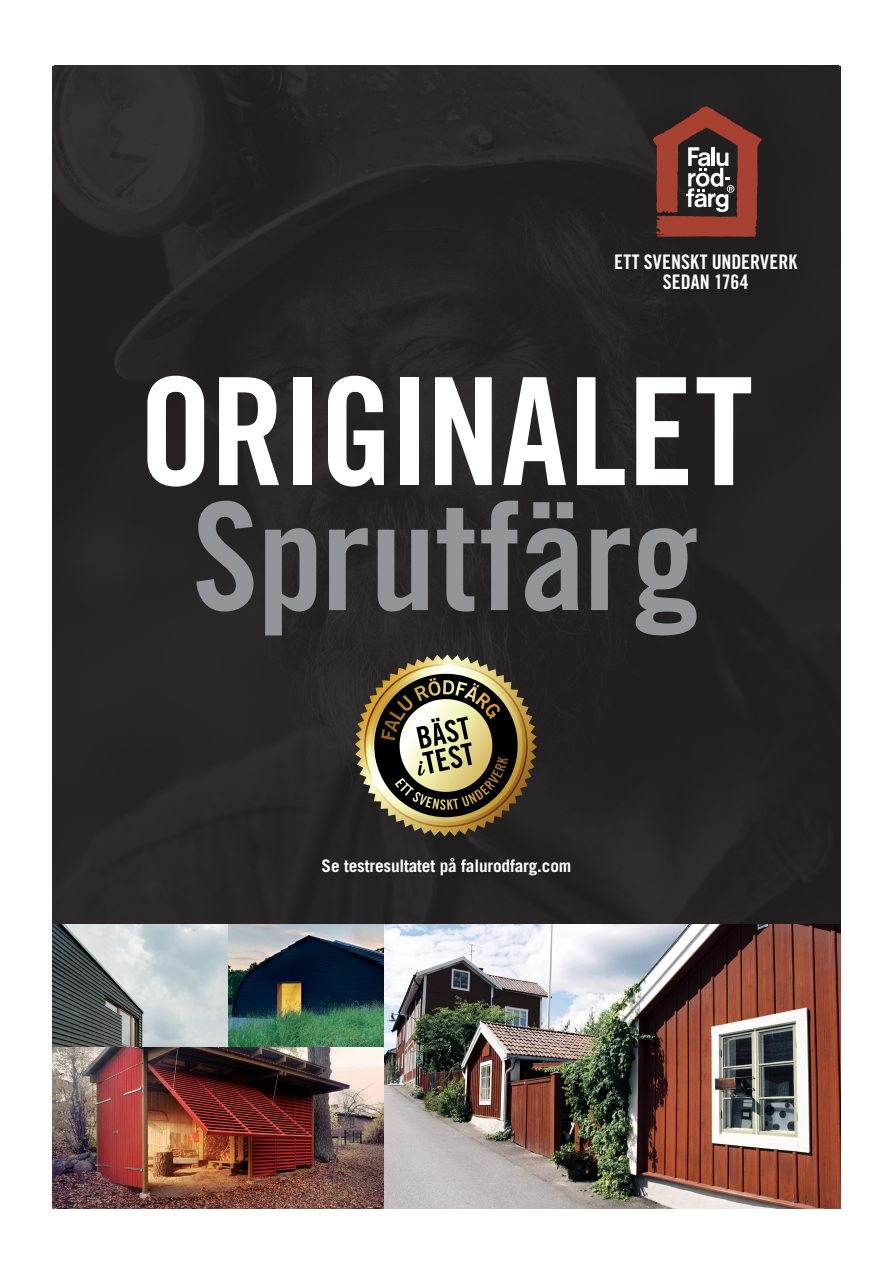
<style>
.page{position:relative;width:893px;height:1263px;background:#fff}
.page>*{position:absolute;margin:0;border:0;box-sizing:border-box;transform-origin:0 0}
.t1{font:149.4px "Trade Gothic Bold Cond Twenty";letter-spacing:-.02em;color:#fff}
.t2{font:149.4px "Trade Gothic Bold Cond Twenty";letter-spacing:-.01em;color:#939598}
.t3{font:20.1px "Trade Gothic Bold Cond Twenty";color:#fff}
.t4{font:700 17.25px "Trade Gothic";letter-spacing:-.01em;color:#fff}
</style>
<div class="page">
<div style="left:52px;top:66px;width:788px;height:858px;background:#262324"></div>
<img style="left:52px;top:1047px;width:332px;height:162px">
<img style="left:52px;top:924px;width:332px;height:123px">
<svg style="left:653px;top:106px;width:109px;height:131px;background:#72413a"></svg>
<img style="left:384px;top:924px;width:456px;height:285px">
<svg style="left:355px;top:654px;width:182px;height:182px;background:#6f6546"></svg>
<p class="t3" style="left:614px;top:249px;width:185px">ETT SVENSKT UNDERVERK</p>
<p class="t3" style="left:663px;top:269px;width:87px">SEDAN 1764</p>
<p class="t1" style="left:138px;top:341px;width:616px">ORIGINALET</p>
<p class="t2" style="left:192px;top:466px;width:508px">Sprutfärg</p>
<p class="t4" style="left:322px;top:856px;width:251px">Se testresultatet på falurodfarg.com</p>
</div>
